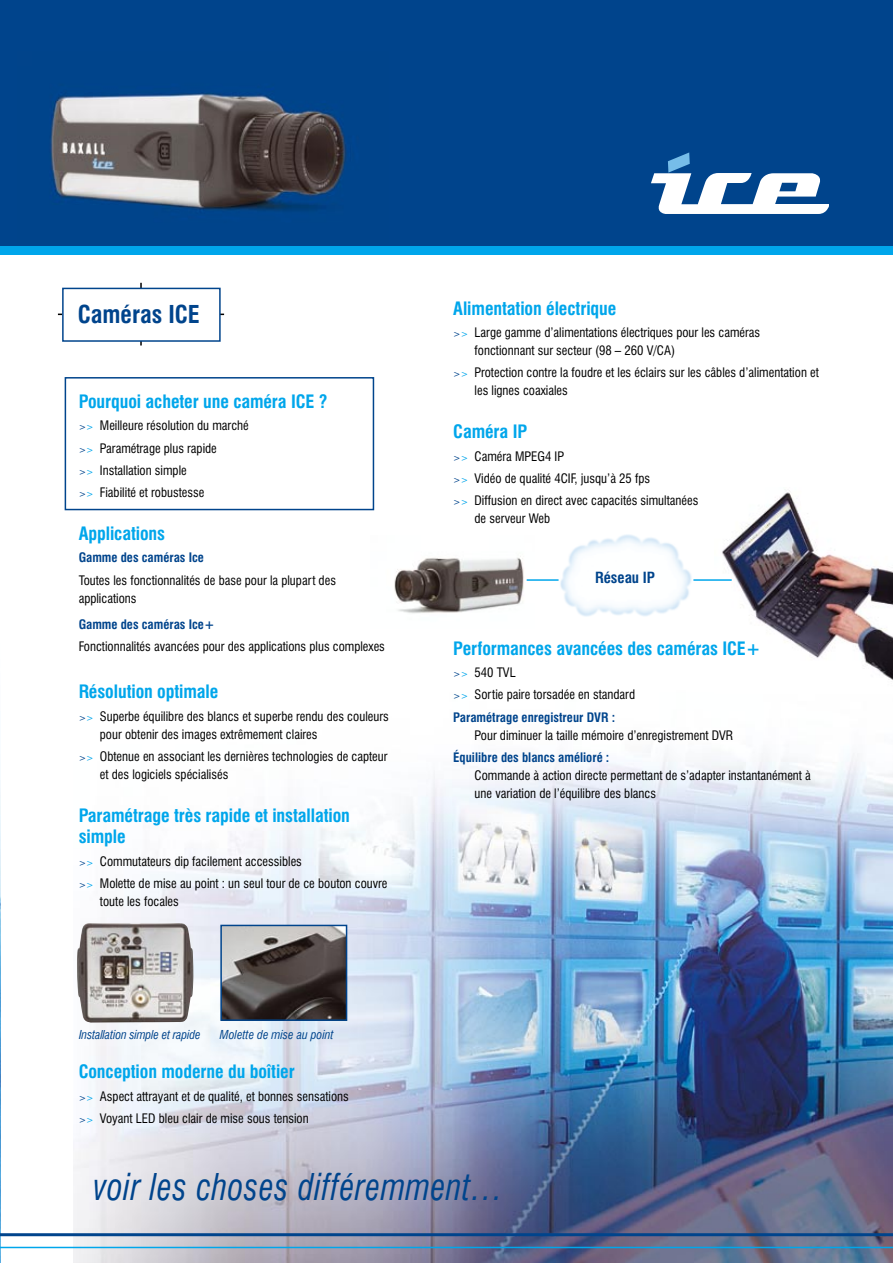
<style>
.page{position:relative;width:893px;height:1263px;background:#fff}
.page>*{position:absolute;margin:0;border:0;box-sizing:border-box;transform-origin:0 0}
.t1{font:italic condensed 36px "Swiss 721 BT";letter-spacing:.02em;color:#00448c;scale:.9 1}
.t2{font:700 condensed 24px "Swiss 721 BT";color:#00448c}
.t3{font:700 condensed 18px/21.6px "Swiss 721 BT";letter-spacing:-.005em;color:#00a6eb}
.t4{font:700 condensed 15px "Swiss 721 BT";color:#00448c}
.t5{font:condensed 12.75px/22.2px "Swiss 721 BT";color:#000}
.t6{font:700 condensed 12.75px "Swiss 721 BT";color:#00448c}
.t7{font:italic condensed 12px "Swiss 721 BT";letter-spacing:-.01em;color:#00448c}
.s1{font-size:9px;color:#00448c}
.s2{font-size:9px;color:#00a6eb}
.s3{font-weight:700;color:#00448c}
</style>
<div class="page">
<img style="left:74px;top:753px;width:819px;height:510px">
<div style="left:0;top:0;width:893px;height:255px;background:#00448c"></div>
<div style="left:0;top:246px;width:893px;height:9px;background:#00a6eb"></div>
<img style="left:0;top:780px;width:1px;height:483px">
<img style="left:50px;top:93px;width:297px;height:118px">
<svg style="left:651px;top:152px;width:178px;height:61px"></svg>
<img style="left:394px;top:556px;width:133px;height:58px">
<img style="left:722px;top:490px;width:171px;height:190px">
<img style="left:560px;top:534px;width:132px;height:83px">
<hr style="left:0;top:1233px;width:893px;height:3px;background:#00448c">
<hr style="left:0;top:1247px;width:893px;height:1px;background:#00a6eb">
<hr style="left:58px;top:314px;width:166px;height:1px;background:#000">
<hr style="left:140px;top:283px;width:2px;height:62px;background:#000">
<div style="left:63px;top:288px;width:157px;height:53px;background:#fff"></div>
<div style="left:62px;top:288px;width:159px;height:54px;border:2px solid #00448c"></div>
<div style="left:65px;top:377px;width:309px;height:133px;border:2px solid #00448c"></div>
<hr style="left:527px;top:579px;width:32px;height:2px;background:#00a6eb">
<hr style="left:693px;top:579px;width:39px;height:2px;background:#00a6eb">
<img style="left:77px;top:923px;width:116px;height:100px">
<img style="left:223px;top:928px;width:121px;height:90px">
<div style="left:220px;top:925px;width:127px;height:96px;border:2px solid #00448c"></div>
<h2 class="t2" style="left:78px;top:300px;width:124px">Caméras ICE</h2>
<h3 class="t3" style="left:453px;top:298px;width:165px">Alimentation électrique</h3>
<p class="t5" style="left:475px;top:324px;width:287px;line-height:18px;text-indent:-21px"><span class="s1">&gt;</span><span class="s2">&gt;</span> Large gamme d’alimentations électriques pour les caméras fonctionnant sur secteur (98 – 260 V/CA)</p>
<p class="t5" style="left:475px;top:364px;width:346px;line-height:18px;text-indent:-21px"><span class="s1">&gt;</span><span class="s2">&gt;</span> Protection contre la foudre et les éclairs sur les câbles d’alimentation et les lignes coaxiales</p>
<h3 class="t3" style="left:453px;top:421px;width:75px">Caméra IP</h3>
<p class="t5" style="left:453px;top:445px;width:247px"><span class="s1">&gt;</span><span class="s2">&gt;</span> Caméra MPEG4 IP<br><span class="s1">&gt;</span><span class="s2">&gt;</span> Vidéo de qualité 4CIF, jusqu’à 25 fps<br><span class="s1">&gt;</span><span class="s2">&gt;</span> Diffusion en direct avec capacités simultanées</p>
<p class="t5" style="left:475px;top:507px;width:77px">de serveur Web</p>
<h3 class="t3" style="left:79px;top:391px;width:250px">Pourquoi acheter une caméra ICE ?</h3>
<p class="t5" style="left:79px;top:415px;width:172px"><span class="s1">&gt;</span><span class="s2">&gt;</span> Meilleure résolution du marché <span class="s1">&gt;</span><span class="s2">&gt;</span> Paramétrage plus rapide<br><span class="s1">&gt;</span><span class="s2">&gt;</span> Installation simple<br><span class="s1">&gt;</span><span class="s2">&gt;</span> Fiabilité et robustesse</p>
<h3 class="t3" style="left:79px;top:523px;width:88px">Applications</h3>
<p class="t6" style="left:79px;top:550px;width:127px">Gamme des caméras Ice</p>
<p class="t5" style="left:79px;top:571px;width:259px;line-height:18px">Toutes les fonctionnalités de base pour la plupart des applications</p>
<p class="t6" style="left:79px;top:617px;width:137px">Gamme des caméras Ice+</p>
<p class="t5" style="left:79px;top:636px;width:308px">Fonctionnalités avancées pour des applications plus complexes</p>
<h3 class="t3" style="left:79px;top:681px;width:141px">Résolution optimale</h3>
<p class="t5" style="left:100px;top:707px;width:290px;line-height:18px;text-indent:-21px"><span class="s1">&gt;</span><span class="s2">&gt;</span> Superbe équilibre des blancs et superbe rendu des couleurs pour obtenir des images extrêmement claires</p>
<p class="t5" style="left:100px;top:747px;width:289px;line-height:18px;text-indent:-21px"><span class="s1">&gt;</span><span class="s2">&gt;</span> Obtenue en associant les dernières technologies de capteur et des logiciels spécialisés</p>
<h3 class="t3" style="left:79px;top:804px;width:273px">Paramétrage très rapide et installation simple</h3>
<p class="t5" style="left:79px;top:850px;width:310px"><span class="s1">&gt;</span><span class="s2">&gt;</span> Commutateurs dip facilement accessibles<br><span class="s1">&gt;</span><span class="s2">&gt;</span> Molette de mise au point : un seul tour de ce bouton couvre</p>
<p class="t5" style="left:100px;top:890px;width:80px">toute les focales</p>
<p class="t4" style="left:595px;top:569px;width:62px">Réseau IP</p>
<h3 class="t3" style="left:453px;top:638px;width:309px">Performances avancées des caméras ICE+</h3>
<p class="t5" style="left:453px;top:661px;width:183px"><span class="s1">&gt;</span><span class="s2">&gt;</span> 540 TVL<br><span class="s1">&gt;</span><span class="s2">&gt;</span> Sortie paire torsadée en standard<br><span class="s3">Paramétrage enregistreur DVR :</span></p>
<p class="t5" style="left:475px;top:724px;width:260px">Pour diminuer la taille mémoire d’enregistrement DVR</p>
<p class="t6" style="left:453px;top:750px;width:158px">Équilibre des blancs amélioré :</p>
<p class="t5" style="left:475px;top:766px;width:338px;line-height:18px">Commande à action directe permettant de s’adapter instantanément à une variation de l’équilibre des blancs</p>
<p class="t7" style="left:79px;top:1027px;width:123px">Installation simple et rapide</p>
<p class="t7" style="left:220px;top:1027px;width:115px">Molette de mise au point</p>
<h3 class="t3" style="left:79px;top:1061px;width:218px">Conception moderne du boîtier</h3>
<p class="t5" style="left:79px;top:1085px;width:272px"><span class="s1">&gt;</span><span class="s2">&gt;</span> Aspect attrayant et de qualité, et bonnes sensations <span class="s1">&gt;</span><span class="s2">&gt;</span> Voyant LED bleu clair de mise sous tension</p>
<h1 class="t1" style="left:93px;top:1165px;width:457px">voir les choses différemment…</h1>
</div>
